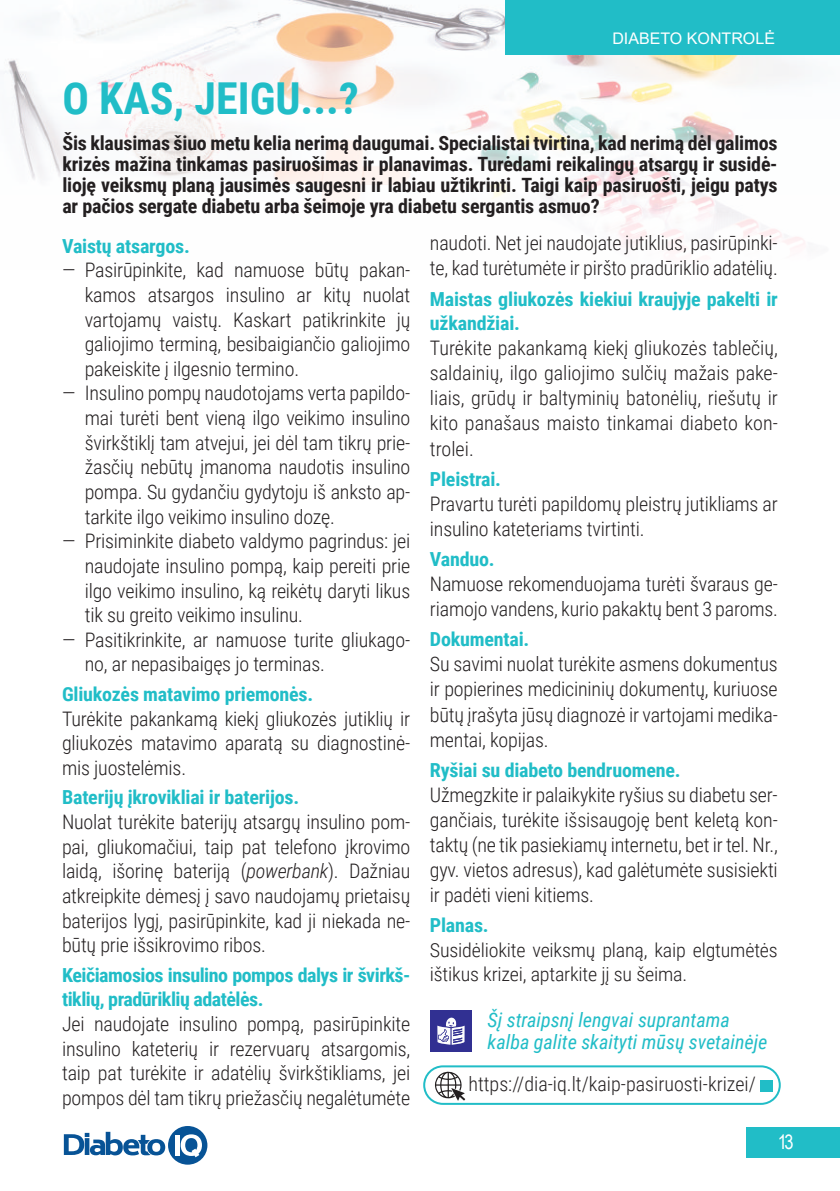
<style>
.page{position:relative;width:840px;height:1191px;background:#fff}
.page>*{position:absolute;margin:0;border:0;box-sizing:border-box;transform-origin:0 0}
.t1{font:700 44px "Roboto Condensed";color:#21bdc7}
.t2{font:300 20px/24.6px "Roboto Condensed";letter-spacing:-.01em;color:#231f20;text-align:justify}
.t3{font:italic 20px/22px "Roboto Condensed";color:#21bdc7}
.t4{font:20px "Arial Narrow";color:#fff}
.t5{font:700 19.6px/21px "Roboto Condensed";letter-spacing:-.01em;color:#231f20;text-align:justify}
.t6{font:700 19.4px/24.6px "Roboto Condensed";letter-spacing:-.01em;color:#21bdc7}
.t7{font:300 19.4px/24.4px "Roboto Condensed";letter-spacing:-.01em;color:#231f20}
.t8{font:16px "Arial";letter-spacing:.035em;color:#fff}
.t9{font:16px "Arial";color:#fff}
.s1{font-style:italic}
</style>
<div class="page">
<img style="left:4px;top:0;width:835px;height:250px">
<div style="left:505px;top:0;width:334px;height:54px;background:#21bdc7"></div>
<div style="left:746px;top:1127px;width:93px;height:30px;background:#21bdc7"></div>
<div style="left:168px;top:1126px;width:39px;height:38px;background:#075396;border-radius:50%"></div>
<svg style="left:64px;top:1131px;width:101px;height:24px"></svg>
<div style="left:175px;top:1134px;width:5px;height:21px;background:#fff"></div>
<svg style="left:180px;top:1134px;width:22px;height:23px"></svg>
<svg style="left:66px;top:84px;width:313px;height:60px"></svg>
<div style="left:423px;top:1065px;width:357px;height:39px;border:2px solid #21bdc7;border-radius:19px"></div>
<svg style="left:435px;top:1071px;width:30px;height:29px"></svg>
<div style="left:759px;top:1079px;width:13px;height:12px;background:#21bdc7"></div>
<div style="left:430px;top:1010px;width:42px;height:41px;background:#313092"></div>
<svg style="left:437px;top:1017px;width:27px;height:27px"></svg>
<h1 class="t1" style="left:62px;top:67px;width:298px">O KAS, JEIGU...?</h1>
<p class="t9" style="left:612px;top:27px;width:164px">DIABETO KONTROLĖ</p>
<p class="t8" style="left:615px;top:34px;width:166px">PAŽVELKIME GILIAU</p>
<p class="t5" style="left:62px;top:132px;width:716px">Šis klausimas šiuo metu kelia nerimą daugumai. Specialistai tvirtina, kad nerimą dėl galimos krizės mažina tinkamas pasiruošimas ir planavimas. Turėdami reikalingų atsargų ir susidė&shy;lioję veiksmų planą jausimės saugesni ir labiau užtikrinti. Taigi kaip pasiruošti, jeigu patys ar pačios sergate diabetu arba šeimoje yra diabetu sergantis asmuo?</p>
<p class="t6" style="left:62px;top:233px;width:129px">Vaistų atsargos.</p>
<p class="t2" style="left:85px;top:257px;width:327px;text-indent:-23px">— Pasirūpinkite, kad namuose būtų pakan&shy;kamos atsargos insulino ar kitų nuolat vartojamų vaistų. Kaskart patikrinkite jų galiojimo terminą, besibaigiančio galiojimo pakeiskite į ilgesnio termino.</p>
<p class="t2" style="left:85px;top:380px;width:327px;text-indent:-23px">— Insulino pompų naudotojams verta papildo&shy;mai turėti bent vieną ilgo veikimo insulino švirkštiklį tam atvejui, jei dėl tam tikrų prie&shy;žasčių nebūtų įmanoma naudotis insulino pompa. Su gydančiu gydytoju iš anksto ap&shy;tarkite ilgo veikimo insulino dozę.</p>
<p class="t2" style="left:85px;top:528px;width:327px;text-indent:-23px">— Prisiminkite diabeto valdymo pagrindus: jei naudojate insulino pompą, kaip pereiti prie ilgo veikimo insulino, ką reikėtų daryti likus tik su greito veikimo insulinu.</p>
<p class="t2" style="left:85px;top:626px;width:327px;text-indent:-23px">— Pasitikrinkite, ar namuose turite gliukago&shy;no, ar nepasibaigęs jo terminas.</p>
<p class="t6" style="left:62px;top:681px;width:252px">Gliukozės matavimo priemonės.</p>
<p class="t2" style="left:62px;top:705px;width:349px">Turėkite pakankamą kiekį gliukozės jutiklių ir gliukozės matavimo aparatą su diagnostinė&shy;mis juostelėmis.</p>
<p class="t6" style="left:62px;top:784px;width:238px">Baterijų įkrovikliai ir baterijos.</p>
<p class="t2" style="left:62px;top:809px;width:349px">Nuolat turėkite baterijų atsargų insulino pom&shy;pai, gliukomačiui, taip pat telefono įkrovimo laidą, išorinę bateriją (<span class="s1">powerbank</span>). Dažniau atkreipkite dėmesį į savo naudojamų prietaisų baterijos lygį, pasirūpinkite, kad ji niekada ne&shy;būtų prie išsikrovimo ribos.</p>
<p class="t6" style="left:62px;top:961px;width:349px">Keičiamosios insulino pompos dalys ir švirkš&shy;tiklių, pradūriklių adatėlės.</p>
<p class="t2" style="left:62px;top:1010px;width:349px">Jei naudojate insulino pompą, pasirūpinkite insulino kateterių ir rezervuarų atsargomis, taip pat turėkite ir adatėlių švirkštikliams, jei pompos dėl tam tikrų priežasčių negalėtumėte</p>
<p class="t2" style="left:429px;top:230px;width:349px;line-height:25.2px">naudoti. Net jei naudojate jutiklius, pasirūpinki&shy;te, kad turėtumėte ir piršto pradūriklio adatėlių.</p>
<p class="t6" style="left:429px;top:286px;width:349px">Maistas gliukozės kiekiui kraujyje pakelti ir užkandžiai.</p>
<p class="t2" style="left:429px;top:334px;width:349px;line-height:25.2px">Turėkite pakankamą kiekį gliukozės tablečių, saldainių, ilgo galiojimo sulčių mažais pake&shy;liais, grūdų ir baltyminių batonėlių, riešutų ir kito panašaus maisto tinkamai diabeto kon&shy;trolei.</p>
<p class="t6" style="left:429px;top:465px;width:73px">Pleistrai.</p>
<p class="t2" style="left:429px;top:490px;width:349px;line-height:25.2px">Pravartu turėti papildomų pleistrų jutikliams ar insulino kateteriams tvirtinti.</p>
<p class="t6" style="left:429px;top:546px;width:66px">Vanduo.</p>
<p class="t2" style="left:429px;top:570px;width:349px;line-height:25.2px">Namuose rekomenduojama turėti švaraus ge&shy;riamojo vandens, kurio pakaktų bent 3 paroms.</p>
<p class="t6" style="left:429px;top:626px;width:101px">Dokumentai.</p>
<p class="t2" style="left:429px;top:651px;width:349px;line-height:25.2px">Su savimi nuolat turėkite asmens dokumentus ir popierines medicininių dokumentų, kuriuose būtų įrašyta jūsų diagnozė ir vartojami medika&shy;mentai, kopijas.</p>
<p class="t6" style="left:429px;top:757px;width:252px">Ryšiai su diabeto bendruomene.</p>
<p class="t2" style="left:429px;top:781px;width:349px;line-height:25.2px">Užmegzkite ir palaikykite ryšius su diabetu ser&shy;gančiais, turėkite išsisaugoję bent keletą kon&shy;taktų (ne tik pasiekiamų internetu, bet ir tel. Nr., gyv. vietos adresus), kad galėtumėte susisiekti ir padėti vieni kitiems.</p>
<p class="t6" style="left:429px;top:912px;width:60px">Planas.</p>
<p class="t7" style="left:429px;top:937px;width:349px">Susidėliokite veiksmų planą, kaip elgtumėtės ištikus krizei, aptarkite jį su šeima.</p>
<p class="t3" style="left:487px;top:1008px;width:281px">Šį straipsnį lengvai suprantama kalba galite skaityti mūsų svetainėje</p>
<p class="t2" style="left:468px;top:1070px;width:289px">https://dia-iq.lt/kaip-pasiruosti-krizei/</p>
<p class="t4" style="left:777px;top:1127px;width:17px">13</p>
</div>
